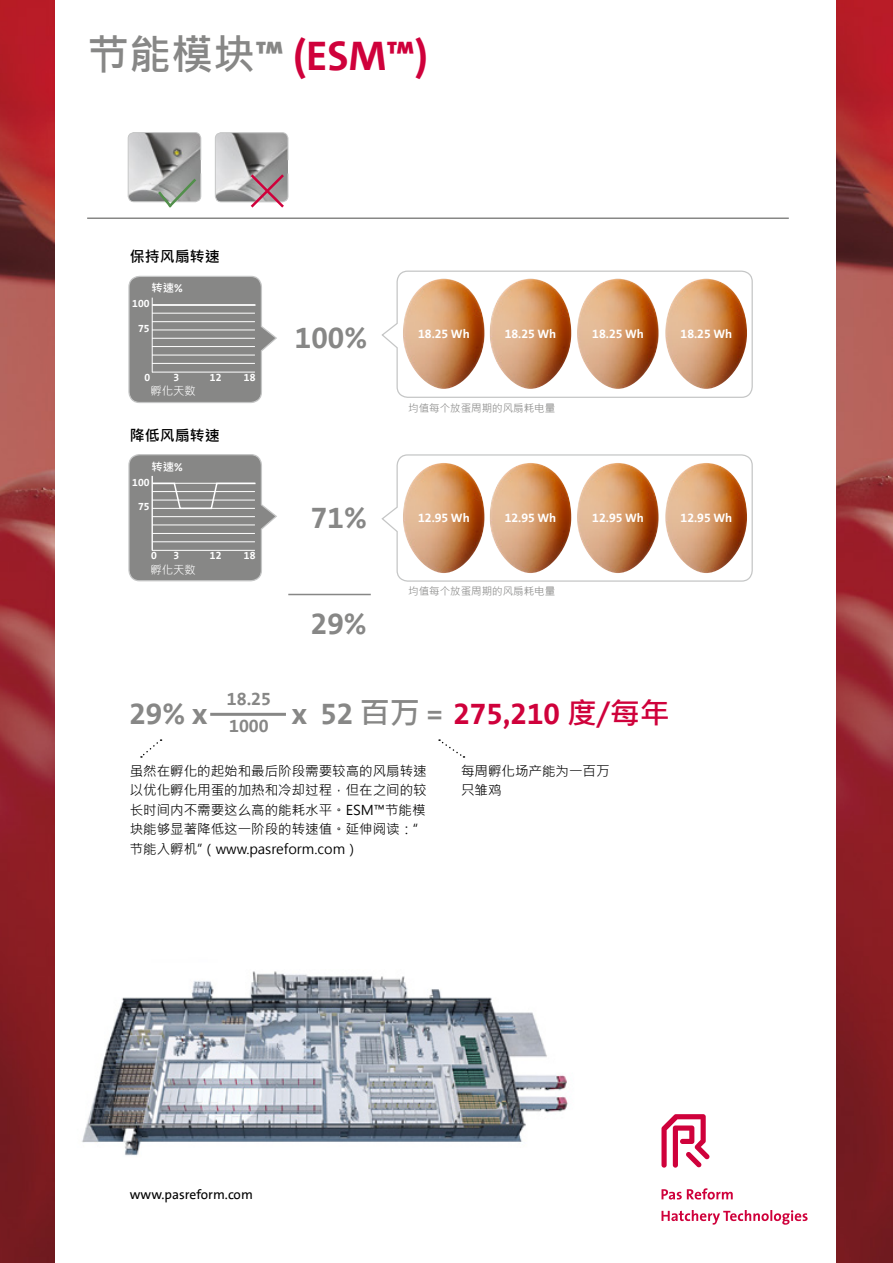
<style>
.page{position:relative;width:893px;height:1263px;background:#fff}
.page>*{position:absolute;margin:0;border:0;box-sizing:border-box;transform-origin:0 0}
.t1{font:700 42px "The Sans LT";color:#cf013b}
.t2{font:700 30px "The Sans LT";color:#cf013b}
.t3{font:700 30px "The Sans LT";color:#878786}
.t4{font:700 18px/27px "The Sans LT";color:#878786}
.t5{font:15px "Microsoft Jheng Hei UI Bold";color:#000}
.t6{font:700 15px "The Sans LT";color:#fff}
.t7{font:13.5px/19.5px "Microsoft Jheng Hei UI Regular";color:#000}
.t8{font:13.5px "The Sans LT";color:#000}
.t9{font:700 12.3px "The Sans LT";color:#fff}
.t10{font:11.4px "Microsoft Jheng Hei UI Regular";color:#fff}
.t11{font:11.4px "Microsoft Jheng Hei UI Bold";color:#fff}
.t12{font:10.5px "Microsoft Jheng Hei UI Regular";color:#878786}
.t13{font:700 10.5px "The Sans LT";color:#fff}
.s1{font-family:"Microsoft Jheng Hei UI Bold";font-weight:400;color:#878786}
.s2{color:#878786}
.s3{font-family:"The Sans LT";font-weight:700}
.s4{font-family:"Microsoft Jheng Hei UI Bold";font-weight:400}
</style>
<div class="page">
<img style="left:216px;top:133px;width:72px;height:69px">
<div style="left:215px;top:132px;width:73px;height:70px;border:1px solid #c5c6c6;border-radius:6px"></div>
<svg style="left:128px;top:275px;width:149px;height:128px;background:#989897"></svg>
<img style="left:128px;top:133px;width:73px;height:69px">
<div style="left:128px;top:132px;width:73px;height:70px;border:1px solid #c5c6c6;border-radius:6px"></div>
<img style="left:82px;top:971px;width:486px;height:185px">
<img style="left:837px;top:0;width:56px;height:1263px">
<img style="left:0;top:0;width:54px;height:1263px">
<svg style="left:439px;top:739px;width:25px;height:19px"></svg>
<svg style="left:140px;top:739px;width:22px;height:19px"></svg>
<hr style="left:87px;top:217px;width:702px;height:2px;background:#878786">
<hr style="left:288px;top:594px;width:83px;height:1px;background:#878786">
<svg style="left:661px;top:1114px;width:48px;height:53px"></svg>
<svg style="left:661px;top:1210px;width:147px;height:15px"></svg>
<svg style="left:661px;top:1188px;width:72px;height:11px"></svg>
<hr style="left:210px;top:713px;width:76px;height:3px;background:#878786">
<svg style="left:381px;top:454px;width:372px;height:128px"></svg>
<svg style="left:381px;top:270px;width:372px;height:128px"></svg>
<img style="left:665px;top:279px;width:82px;height:110px">
<img style="left:490px;top:279px;width:81px;height:110px">
<img style="left:577px;top:279px;width:82px;height:110px">
<img style="left:403px;top:279px;width:82px;height:110px">
<img style="left:665px;top:463px;width:82px;height:110px">
<img style="left:490px;top:463px;width:81px;height:110px">
<img style="left:577px;top:463px;width:82px;height:110px">
<img style="left:403px;top:463px;width:82px;height:110px">
<hr style="left:152px;top:298px;width:1px;height:74px;background:#fff">
<hr style="left:152px;top:372px;width:103px;height:1px;background:#fff">
<hr style="left:152px;top:363px;width:103px;height:1px;background:#fff">
<hr style="left:152px;top:355px;width:103px;height:1px;background:#fff">
<hr style="left:152px;top:346px;width:103px;height:1px;background:#fff">
<hr style="left:152px;top:338px;width:103px;height:1px;background:#fff">
<hr style="left:152px;top:330px;width:103px;height:1px;background:#fff">
<hr style="left:152px;top:321px;width:103px;height:1px;background:#fff">
<hr style="left:152px;top:313px;width:103px;height:1px;background:#fff">
<svg style="left:248px;top:172px;width:39px;height:36px"></svg>
<svg style="left:155px;top:176px;width:44px;height:32px"></svg>
<hr style="left:152px;top:304px;width:104px;height:2px;background:#fff">
<svg style="left:128px;top:454px;width:149px;height:128px;background:#9c9c9b"></svg>
<h1 class="t1" style="left:87px;top:29px;width:342px"><span class="s1">节能模块</span><span class="s2">™</span> (ESM™)</h1>
<p class="t5" style="left:130px;top:247px;width:91px">保持风扇转速</p>
<p class="t11" style="left:151px;top:281px;width:33px">转速<span class="s3">%</span></p>
<p class="t13" style="left:132px;top:297px;width:19px">100</p>
<p class="t13" style="left:138px;top:321px;width:13px">75</p>
<p class="t13" style="left:145px;top:371px;width:7px">0</p>
<p class="t13" style="left:173px;top:371px;width:7px">3</p>
<p class="t10" style="left:150px;top:384px;width:47px">孵化天数</p>
<p class="t13" style="left:210px;top:371px;width:13px">12</p>
<p class="t5" style="left:130px;top:426px;width:91px">降低风扇转速</p>
<p class="t11" style="left:151px;top:459px;width:33px">转速<span class="s3">%</span></p>
<p class="t13" style="left:132px;top:475px;width:19px">100</p>
<p class="t13" style="left:138px;top:500px;width:13px">75</p>
<p class="t13" style="left:151px;top:549px;width:7px">0</p>
<p class="t13" style="left:173px;top:549px;width:7px">3</p>
<p class="t10" style="left:150px;top:562px;width:47px">孵化天数</p>
<p class="t13" style="left:210px;top:549px;width:13px">12</p>
<p class="t13" style="left:244px;top:371px;width:13px">18</p>
<p class="t13" style="left:244px;top:549px;width:13px">18</p>
<h2 class="t3" style="left:295px;top:319px;width:74px">100%</h2>
<h2 class="t3" style="left:311px;top:498px;width:57px">71%</h2>
<h2 class="t3" style="left:311px;top:604px;width:57px">29%</h2>
<p class="t9" style="left:418px;top:326px;width:53px">18.25 Wh</p>
<p class="t9" style="left:505px;top:326px;width:53px">18.25 Wh</p>
<p class="t9" style="left:592px;top:326px;width:53px">18.25 Wh</p>
<p class="t9" style="left:681px;top:326px;width:53px">18.25 Wh</p>
<p class="t12" style="left:408px;top:402px;width:148px">均值每个放蛋周期的风扇耗电量</p>
<p class="t9" style="left:418px;top:510px;width:53px">12.95 Wh</p>
<p class="t9" style="left:505px;top:510px;width:53px">12.95 Wh</p>
<p class="t9" style="left:592px;top:510px;width:53px">12.95 Wh</p>
<p class="t9" style="left:681px;top:510px;width:53px">12.95 Wh</p>
<p class="t6" style="left:503px;top:510px;width:64px">12,95 Wh</p>
<p class="t12" style="left:408px;top:584px;width:148px">均值每个放蛋周期的风扇耗电量</p>
<h2 class="t3" style="left:129px;top:694px;width:80px">29% x</h2>
<h3 class="t4" style="left:227px;top:686px;width:46px">18.25<br>1000</h3>
<h2 class="t2" style="left:291px;top:694px;width:380px"><span class="s2">x 52</span> <span class="s1">百万</span> <span class="s2">=</span> 275,210 <span class="s4">度/每年</span></h2>
<p class="t7" style="left:130px;top:761px;width:298px">虽然在孵化的起始和最后阶段需要较高的风扇转速以优化孵化用蛋的加热和冷却过程，但在之间的较长时间内不需要这么高的能耗水平。ESM™节能模块能够显著降低这一阶段的转速值。延伸阅读：“节能入孵机”（www.pasreform.com）</p>
<p class="t7" style="left:461px;top:761px;width:150px">每周孵化场产能为一百万只雏鸡</p>
<p class="t8" style="left:130px;top:1186px;width:125px">www.pasreform.com</p>
</div>
